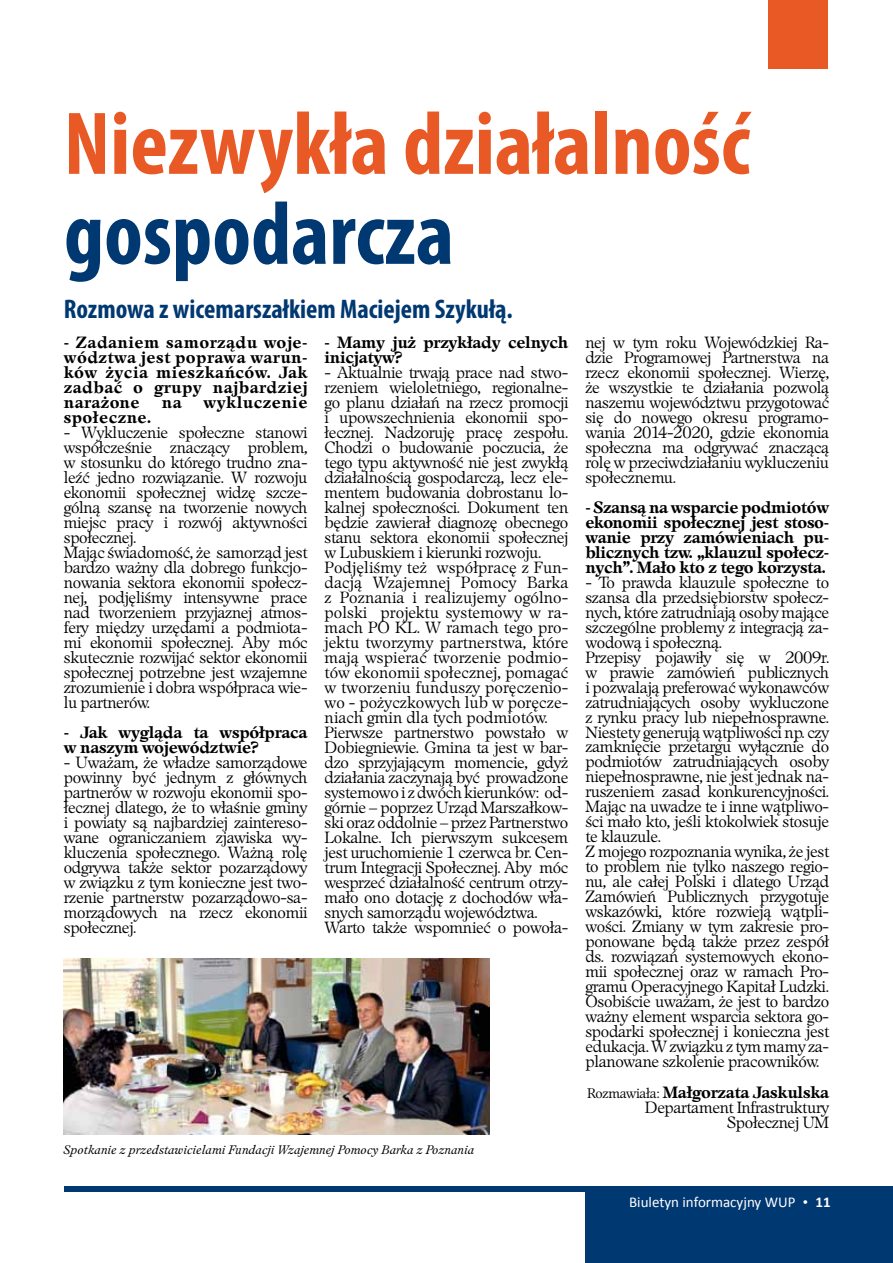
<style>
.page{position:relative;width:893px;height:1263px;background:#fff}
.page>*{position:absolute;margin:0;border:0;box-sizing:border-box;transform-origin:0 0}
.t1{font:700 condensed 90px "Myriad Pro";color:#e85925}
.t2{font:700 condensed 90px "Myriad Pro";color:#003871}
.t3{font:700 condensed 27px "Myriad Pro";color:#003871}
.t4{font:15.75px/15px "EFN Nissan OT";letter-spacing:-.02em;color:#000}
.t5{font:700 15.75px/15px "EFN Nissan OT";letter-spacing:-.02em;color:#000;text-align:justify}
.t6{font:700 15.75px "EFN Nissan OT";letter-spacing:.025em;color:#000}
.t7{font:15px "Calibri";color:#fff}
.t8{font:italic 12px "EFN Nissan OT";color:#000}
.s1{font-size:13.5px}
.s2{font-weight:700}
.s3{font-family:"EFN Nissan"}
</style>
<div class="page">
<div style="left:585px;top:1186px;width:308px;height:77px;background:#003871"></div>
<div style="left:64px;top:1186px;width:543px;height:6px;background:#003871"></div>
<div style="left:768px;top:0;width:60px;height:69px;background:#e85925"></div>
<img style="left:64px;top:958px;width:425px;height:177px">
<h1 class="t1" style="left:64px;top:88px;width:687px">Niezwykła działalność</h1>
<h1 class="t2" style="left:64px;top:178px;width:392px">gospodarcza</h1>
<h2 class="t3" style="left:64px;top:293px;width:451px">Rozmowa z wicemarszałkiem Maciejem Szykułą.</h2>
<p class="t5" style="left:64px;top:335px;width:245px">- Zadaniem samorządu woje&shy;wództwa jest poprawa warun&shy;ków życia mieszkańców. Jak zadbać o grupy najbardziej narażone</p>
<p class="t5" style="left:162px;top:395px;width:21px">na</p>
<p class="t6" style="left:204px;top:393px;width:106px">wykluczenie</p>
<p class="t6" style="left:64px;top:408px;width:89px">społeczne.</p>
<p class="t4" style="left:64px;top:425px;width:245px">- Wykluczenie społeczne stanowi współcześnie znaczący problem, w stosunku do którego trudno zna&shy;leźć jedno rozwiązanie. W rozwoju ekonomii społecznej widzę szcze&shy;gólną szansę na tworzenie nowych miejsc pracy i rozwój aktywności społecznej.<br>Mając świadomość, że samorząd jest bardzo ważny dla dobrego funkcjo&shy;nowania sektora ekonomii społecz&shy;nej, podjęliśmy intensywne prace nad tworzeniem przyjaznej atmos&shy;fery między urzędami a podmiota&shy;mi ekonomii społecznej. Aby móc skutecznie rozwijać sektor ekonomii społecznej potrzebne jest wzajemne zrozumienie i dobra współpraca wie&shy;lu partnerów.</p>
<p class="t5" style="left:64px;top:725px;width:245px">- Jak wygląda ta współpraca w naszym województwie?</p>
<p class="t4" style="left:64px;top:755px;width:245px;text-align:justify">- Uważam, że władze samorządowe powinny być jednym z głównych partnerów w rozwoju ekonomii spo&shy;łecznej dlatego, że to właśnie gminy i powiaty są najbardziej zaintereso&shy;wane ograniczaniem zjawiska wy&shy;kluczenia społecznego. Ważną rolę odgrywa także sektor pozarządowy w związku z tym konieczne jest two&shy;rzenie partnerstw pozarządowo-sa&shy;morządowych na rzecz ekonomii społecznej.</p>
<p class="t5" style="left:325px;top:335px;width:245px">- Mamy już przykłady celnych inicjatyw?</p>
<p class="t4" style="left:325px;top:365px;width:245px">- Aktualnie trwają prace nad stwo&shy;rzeniem wieloletniego, regionalne&shy;go planu działań na rzecz promocji i upowszechnienia ekonomii spo&shy;łecznej. Nadzoruję pracę zespołu.<br>Chodzi o budowanie poczucia, że tego typu aktywność nie jest zwykłą działalnością gospodarczą, lecz ele&shy;mentem budowania dobrostanu lo&shy;kalnej społeczności. Dokument ten będzie zawierał diagnozę obecnego stanu sektora ekonomii społecznej w Lubuskiem i kierunki rozwoju.<br>Podjęliśmy też współpracę z Fun&shy;dacją Wzajemnej Pomocy Barka z Poznania i realizujemy ogólno&shy;polski projektu systemowy w ra&shy;mach PO KL. W ramach tego pro&shy;jektu tworzymy partnerstwa, które mają wspierać tworzenie podmio&shy;tów ekonomii społecznej, pomagać w tworzeniu funduszy poręczenio&shy;wo - pożyczkowych lub w poręcze&shy;niach gmin dla tych podmiotów.<br>Pierwsze partnerstwo powstało w Dobiegniewie. Gmina ta jest w bar&shy;dzo sprzyjającym momencie, gdyż działania zaczynają być prowadzone systemowo i z dwóch kierunków: od&shy;górnie – poprzez Urząd Marszałkow&shy;ski oraz oddolnie – przez Partnerstwo Lokalne. Ich pierwszym sukcesem jest uruchomienie 1 czerwca br. Cen&shy;trum Integracji Społecznej. Aby móc wesprzeć działalność centrum otrzy&shy;mało ono dotację z dochodów wła&shy;snych samorządu województwa.<br>Warto także wspomnieć o powoła-</p>
<p class="t8" style="left:64px;top:1142px;width:412px">Spotkanie z przedstawicielami Fundacji Wzajemnej Pomocy Barka z Poznania</p>
<p class="t4" style="left:585px;top:335px;width:245px;text-align:justify">nej w tym roku Wojewódzkiej Ra&shy;dzie Programowej Partnerstwa na rzecz ekonomii społecznej. Wierzę, że wszystkie te działania pozwolą naszemu województwu przygotować się do nowego okresu programo&shy;wania 2014-2020, gdzie ekonomia społeczna ma odgrywać znaczącą rolę w przeciwdziałaniu wykluczeniu społecznemu.</p>
<p class="t5" style="left:585px;top:500px;width:245px">- Szansą na wsparcie podmiotów ekonomii społecznej jest stoso&shy;wanie przy zamówieniach pu&shy;blicznych tzw. „klauzul społecz&shy;nych”. Mało kto z tego korzysta.</p>
<p class="t4" style="left:585px;top:575px;width:245px">- To prawda klauzule społeczne to szansa dla przedsiębiorstw społecz&shy;nych, które zatrudniają osoby mające szczególne problemy z integracją za&shy;wodową i społeczną.<br>Przepisy pojawiły się w 2009r. w prawie zamówień publicznych i pozwalają preferować wykonawców zatrudniających osoby wykluczone z rynku pracy lub niepełnosprawne.<br>Niestety generują wątpliwości np. czy zamknięcie przetargu wyłącznie do podmiotów zatrudniających osoby niepełnosprawne, nie jest jednak na&shy;ruszeniem zasad konkurencyjności.<br>Mając na uwadze te i inne wątpliwo&shy;ści mało kto, jeśli ktokolwiek stosuje te klauzule.<br>Z mojego rozpoznania wynika, że jest to problem nie tylko naszego regio&shy;nu, ale całej Polski i dlatego Urząd Zamówień Publicznych przygotuje wskazówki, które rozwieją wątpli&shy;wości. Zmiany w tym zakresie pro&shy;ponowane będą także przez zespół ds. rozwiązań systemowych ekono&shy;mii społecznej oraz w ramach Pro&shy;gramu Operacyjnego Kapitał Ludzki.<br>Osobiście uważam, że jest to bardzo ważny element wsparcia sektora go&shy;spodarki społecznej i konieczna jest edukacja. W związku z tym mamy za&shy;planowane szkolenie pracowników.</p>
<p class="t4" style="left:587px;top:1085px;width:244px;text-align:right"><span class="s1">Rozmawiała:</span> <span class="s2">Małgorzata Jaskulska<br></span>Departament Infrastruktury<br>Społecznej UM</p>
<p class="t7" style="left:629px;top:1192px;width:203px">Biuletyn informacyjny WUP <span class="s3">•</span> <span class="s2">11</span></p>
</div>
